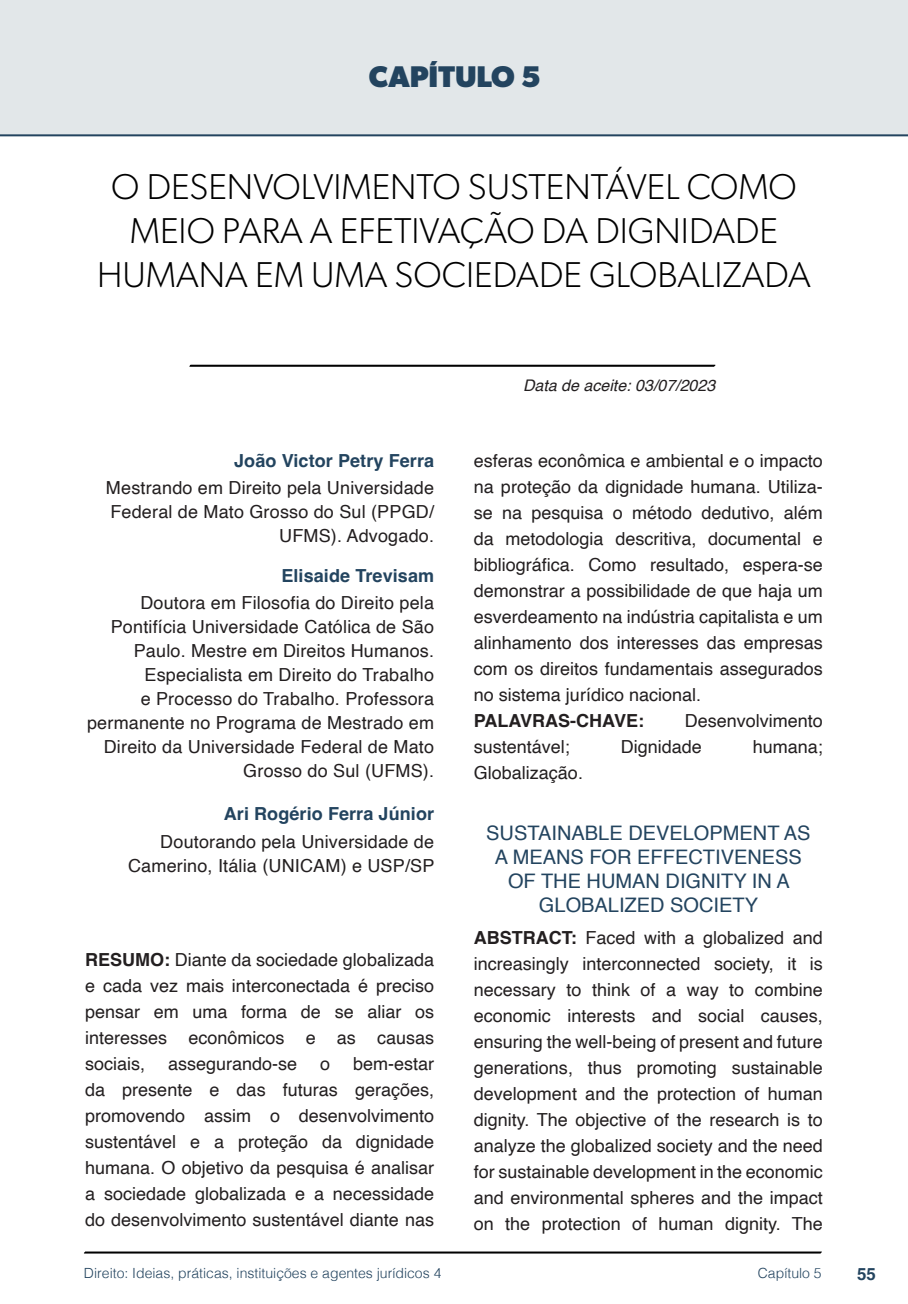
<style>
.page{position:relative;width:908px;height:1304px;background:#fff}
.page>*{position:absolute;margin:0;border:0;box-sizing:border-box;transform-origin:0 0}
.nome_artigos{font:300 36px/44px "Gibson";color:#000;text-align:center}
.capítulos{font:700 30px "Gibson";color:#23445f}
.título_Inglês{font:20px/24px "Helvetica";color:#23445f;text-align:center}
.Resumos_e_PC_TXT{font:18px/26px "Helvetica";color:#231f20;text-align:justify}
.info_autores{font:18px/24px "Helvetica";letter-spacing:.01em;color:#231f20;text-align:right}
.nome_autores{font:700 18px "Helvetica";letter-spacing:.005em;color:#23445f}
.Resumos_e_PC_TXT-2{font:700 18px "Helvetica";color:#231f20}
.t1{font:700 16.8px "Helvetica";color:#23445f}
.t2{font:italic 16px "Helvetica";color:#231f20}
.t3{font:300 14px "Helvetica";color:#23445f}
.s1{font-weight:700}
</style>
<div class="page">
<svg style="left:84px;top:1251px;width:737px;height:3px;background:#515151"></svg>
<div style="left:0;top:0;width:907px;height:136px;background:#e2e7e9"></div>
<div style="left:44px;top:72px;width:68px;height:61px;background:#e2e7e9"></div>
<svg style="left:189px;top:364px;width:526px;height:3px;background:#4f4f4f"></svg>
<p class="capítulos" style="left:369px;top:58px;width:173px">CAPÍTULO 5</p>
<p class="nome_artigos" style="left:97px;top:164px;width:714px">O DESENVOLVIMENTO SUSTENTÁVEL COMO<br>MEIO PARA A EFETIVAÇÃO DA DIGNIDADE<br>HUMANA EM UMA SOCIEDADE GLOBALIZADA</p>
<p class="nome_autores" style="left:234px;top:450px;width:201px">João Victor Petry Ferra</p>
<p class="info_autores" style="left:106px;top:477px;width:329px">Mestrando em Direito pela Universidade<br>Federal de Mato Grosso do Sul (PPGD/<br>UFMS). Advogado.</p>
<p class="nome_autores" style="left:281px;top:564px;width:154px">Elisaide Trevisam</p>
<p class="info_autores" style="left:87px;top:591px;width:348px">Doutora em Filosofia do Direito pela Pontifícia Universidade Católica de São Paulo. Mestre em Direitos Humanos.<br>Especialista em Direito do Trabalho<br>e Processo do Trabalho. Professora permanente no Programa de Mestrado em Direito da Universidade Federal de Mato Grosso do Sul (UFMS).</p>
<p class="nome_autores" style="left:224px;top:803px;width:212px">Ari Rogério Ferra Júnior</p>
<p class="info_autores" style="left:128px;top:830px;width:308px">Doutorando pela Universidade de<br>Camerino, Itália (UNICAM) e USP/SP</p>
<p class="Resumos_e_PC_TXT" style="left:85px;top:947px;width:350px"><span class="s1">RESUMO:</span> Diante da sociedade globalizada e cada vez mais interconectada é preciso pensar em uma forma de se aliar os interesses econômicos e as causas sociais,</p>
<p class="Resumos_e_PC_TXT" style="left:85px;top:1051px;width:350px;text-indent:268px">bem-estar da presente e das futuras gerações, promovendo assim o desenvolvimento sustentável e a proteção da dignidade humana. O objetivo da pesquisa é analisar a sociedade globalizada e a necessidade do desenvolvimento sustentável diante nas</p>
<p class="Resumos_e_PC_TXT" style="left:168px;top:1051px;width:131px">assegurando-se</p>
<p class="Resumos_e_PC_TXT" style="left:320px;top:1051px;width:12px">o</p>
<p class="t2" style="left:523px;top:373px;width:194px">Data de aceite: 03/07/2023</p>
<p class="Resumos_e_PC_TXT" style="left:473px;top:448px;width:350px">esferas econômica e ambiental e o impacto na proteção da dignidade humana. Utiliza&shy;se na pesquisa o método dedutivo, além da metodologia descritiva, documental e bibliográfica. Como resultado, espera-se demonstrar a possibilidade de que haja um esverdeamento na indústria capitalista e um alinhamento dos interesses das empresas com os direitos fundamentais assegurados no sistema jurídico nacional.</p>
<p class="Resumos_e_PC_TXT-2" style="left:473px;top:710px;width:172px">PALAVRAS-CHAVE:</p>
<p class="Resumos_e_PC_TXT" style="left:684px;top:708px;width:140px">Desenvolvimento</p>
<p class="Resumos_e_PC_TXT" style="left:473px;top:734px;width:98px">sustentável;</p>
<p class="Resumos_e_PC_TXT" style="left:620px;top:734px;width:83px">Dignidade</p>
<p class="Resumos_e_PC_TXT" style="left:752px;top:734px;width:72px">humana;</p>
<p class="Resumos_e_PC_TXT" style="left:473px;top:760px;width:111px">Globalização.</p>
<p class="título_Inglês" style="left:486px;top:822px;width:325px">SUSTAINABLE DEVELOPMENT AS<br>A MEANS FOR EFFECTIVENESS<br>OF THE HUMAN DIGNITY IN A<br>GLOBALIZED SOCIETY</p>
<p class="Resumos_e_PC_TXT" style="left:473px;top:925px;width:350px"><span class="s1">ABSTRACT:</span> Faced with a globalized and increasingly interconnected society, it is necessary to think of a way to combine economic interests and social causes, ensuring the well-being of present and future generations, thus promoting sustainable development and the protection of human dignity. The objective of the research is to analyze the globalized society and the need for sustainable development in the economic and environmental spheres and the impact on the protection of human dignity. The</p>
<p class="t3" style="left:84px;top:1261px;width:359px">Direito: Ideias, práticas, instituições e agentes jurídicos 4</p>
<p class="t3" style="left:757px;top:1261px;width:65px">Capítulo 5</p>
<p class="t1" style="left:856px;top:1264px;width:20px">55</p>
</div>
